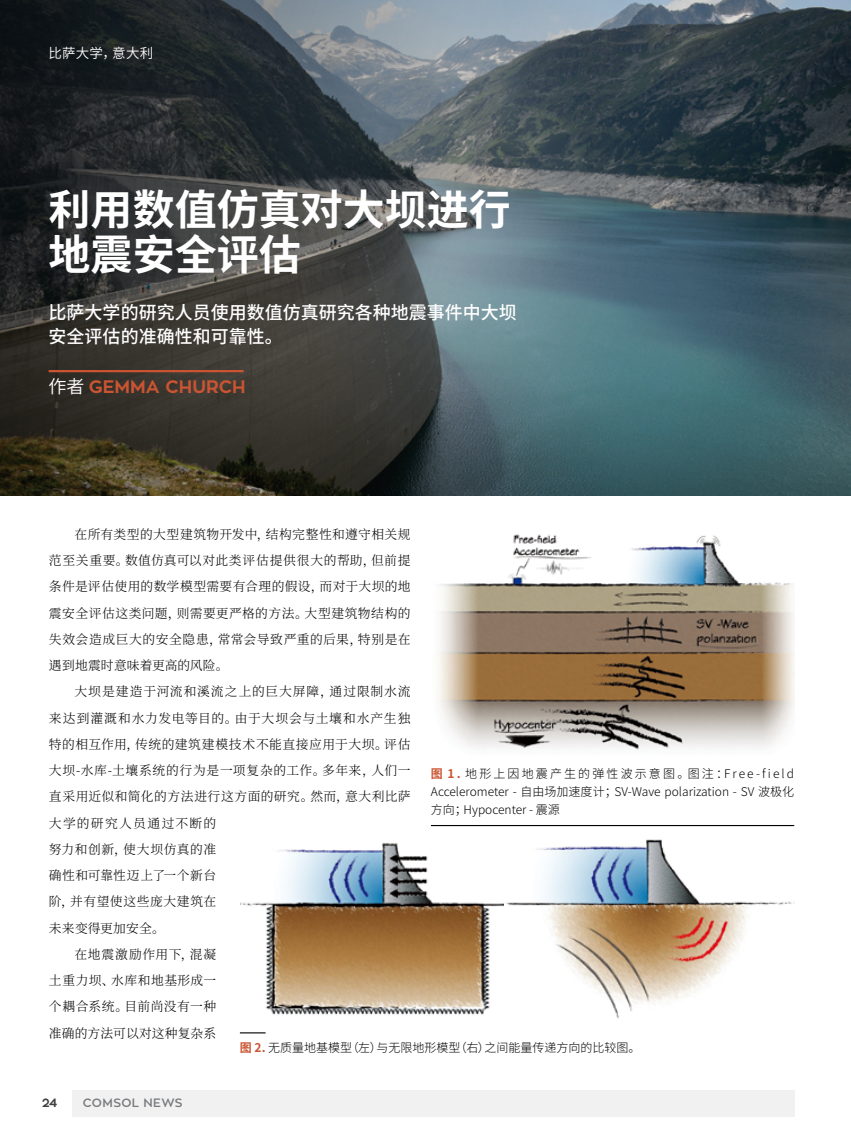
<style>
.page{position:relative;width:851px;height:1134px;background:#fff}
.page>*{position:absolute;margin:0;border:0;box-sizing:border-box;transform-origin:0 0}
.t1{font:700 42px/45px "Source Han Sans CN";color:#fff}
.t2{font:500 18px/24px "Source Han Sans CN";color:#fff}
.t3{font:700 18px "Zona Pro";color:#cb5432}
.t4{font:13.5px "Source Han Sans CN";letter-spacing:.01em;color:#fff}
.t5{font:300 12.75px/26.2px "Source Han Serif SC";letter-spacing:.045em;color:#000;text-align:justify}
.t6{font:300 12.75px "Source Han Serif SC";letter-spacing:.065em;color:#000}
.t7{font:300 12.75px "Source Han Serif SC";letter-spacing:.075em;color:#000}
.t8{font:300 12.75px "Source Han Serif SC";letter-spacing:.01em;color:#000}
.t9{font:300 12.75px "Source Han Serif SC";letter-spacing:.105em;color:#000}
.t10{font:300 12.75px "Source Han Serif SC";letter-spacing:.02em;color:#000}
.t11{font:300 12px/18px "Source Han Sans CN";color:#000;text-align:justify}
.t12{font:600 12px "Zona Pro";letter-spacing:.035em;color:#787a7d}
.t13{font:700 12px "Zona Pro";color:#404042}
.s1{font-family:"Source Han Sans CN";font-weight:400;color:#fff}
.s2{font-weight:700;color:#cb5432}
</style>
<div class="page">
<div style="left:72px;top:1090px;width:722px;height:27px;background:#ebebec"></div>
<svg style="left:0;top:0;width:850px;height:496px;background:#414d51"></svg>
<hr style="left:431px;top:825px;width:363px;height:1px;background:#000">
<img style="left:438px;top:534px;width:356px;height:216px">
<img style="left:240px;top:842px;width:264px;height:173px">
<img style="left:505px;top:839px;width:289px;height:180px">
<svg style="left:240px;top:1032px;width:25px;height:1px"></svg>
<hr style="left:49px;top:370px;width:195px;height:2px;background:#cb5432">
<p class="t4" style="left:49px;top:46px;width:106px">比萨大学，意大利</p>
<h1 class="t1" style="left:49px;top:188px;width:463px">利用数值仿真对大坝进行地震安全评估</h1>
<h2 class="t2" style="left:49px;top:301px;width:469px">比萨大学的研究人员使用数值仿真研究各种地震事件中大坝安全评估的准确性和可靠性。</h2>
<h2 class="t3" style="left:49px;top:375px;width:198px"><span class="s1">作者</span> GEMMA CHURCH</h2>
<p class="t5" style="left:49px;top:521px;width:363px;text-indent:26px">在所有类型的大型建筑物开发中，结构完整性和遵守相关规范至关重要。数值仿真可以对此类评估提供很大的帮助，但前提条件是评估使用的数学模型需要有合理的假设，而对于大坝的地震安全评估这类问题，则需要更严格的方法。大型建筑物结构的失效会造成巨大的安全隐患，常常会导致严重的后果，特别是在遇到地震时意味着更高的风险。</p>
<p class="t7" style="left:74px;top:684px;width:337px">大坝是建造于河流和溪流之上的巨大屏障，通过限制水流</p>
<p class="t6" style="left:49px;top:711px;width:363px">来达到灌溉和水力发电等目的。由于大坝会与土壤和水产生独</p>
<p class="t5" style="left:49px;top:731px;width:363px">特的相互作用，传统的建筑建模技术不能直接应用于大坝。评估</p>
<p class="t5" style="left:49px;top:758px;width:363px">大坝-水库-土壤系统的行为是一项复杂的工作。多年来，人们一</p>
<p class="t5" style="left:49px;top:784px;width:363px">直采用近似和简化的方法进行这方面的研究。然而，意大利比萨</p>
<p class="t9" style="left:49px;top:816px;width:169px">大学的研究人员通过不断的</p>
<p class="t5" style="left:49px;top:836px;width:169px">努力和创新，使大坝仿真的准</p>
<p class="t5" style="left:49px;top:863px;width:169px">确性和可靠性迈上了一个新台</p>
<p class="t5" style="left:49px;top:889px;width:169px">阶，并有望使这些庞大建筑在</p>
<p class="t10" style="left:49px;top:921px;width:117px">未来变得更加安全。</p>
<p class="t5" style="left:74px;top:941px;width:143px">在地震激励作用下，混凝</p>
<p class="t5" style="left:49px;top:968px;width:169px">土重力坝、水库和地基形成一</p>
<p class="t5" style="left:49px;top:994px;width:169px">个耦合系统。目前尚没有一种</p>
<p class="t8" style="left:49px;top:1026px;width:169px">准确的方法可以对这种复杂系</p>
<p class="t11" style="left:431px;top:765px;width:365px"><span class="s2">图 1.</span> 地形上因地震产生的弹性波示意图。图注：Free-field Accelerometer - 自由场加速度计；SV-Wave polarization - SV 波极化方向；Hypocenter - 震源</p>
<p class="t13" style="left:42px;top:1095px;width:17px">24</p>
<p class="t12" style="left:83px;top:1095px;width:101px">COMSOL NEWS</p>
<p class="t11" style="left:240px;top:1039px;width:402px"><span class="s2">图 2.</span> 无质量地基模型（左）与无限地形模型（右）之间能量传递方向的比较图。</p>
</div>
